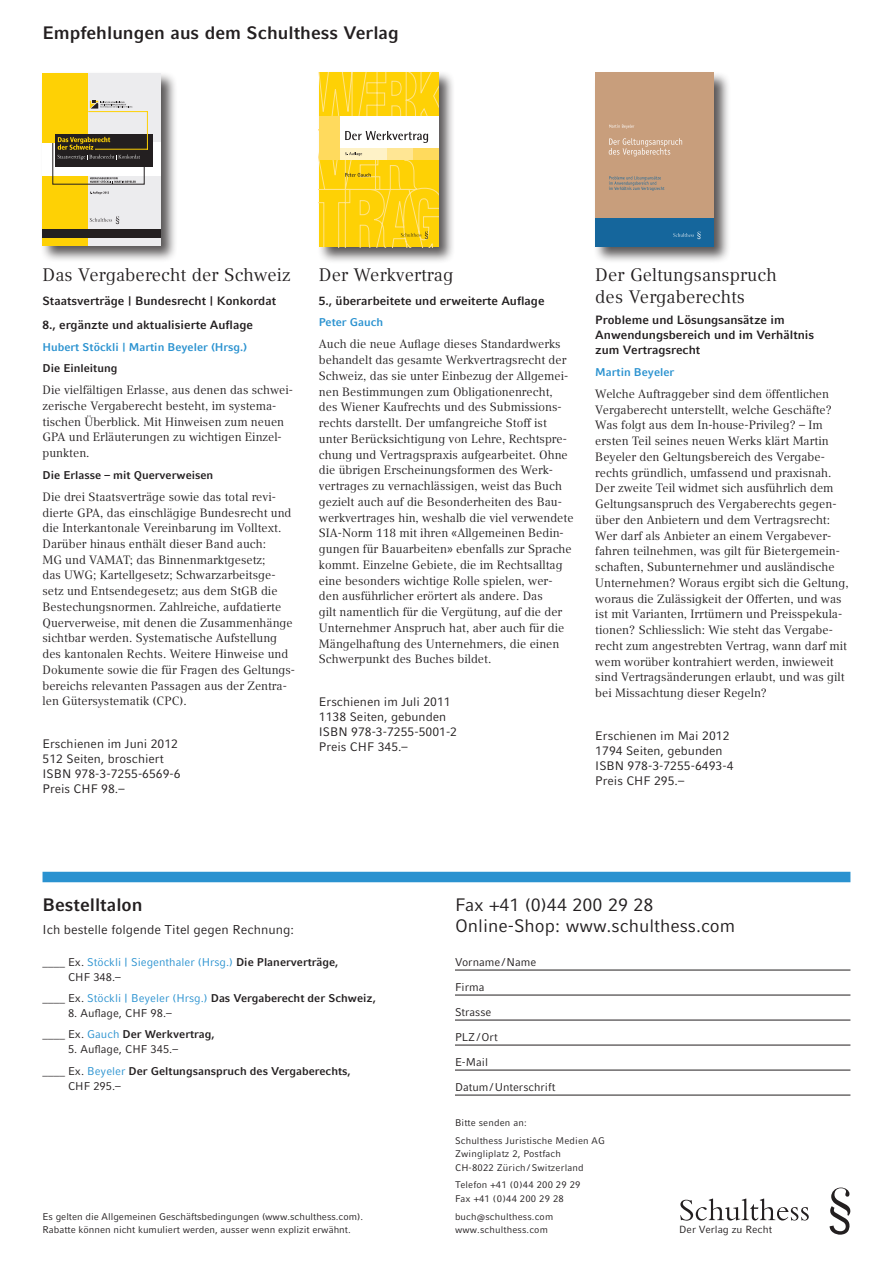
<style>
.page{position:relative;width:893px;height:1263px;background:#fff}
.page>*{position:absolute;margin:0;border:0;box-sizing:border-box;transform-origin:0 0}
.t1{font:18px/22.5px "Compatil Text LT";color:#231f20}
.t2{font:18px/21.1px "Compatil Fact LT";color:#231f20}
.t3{font:700 18px "Compatil Fact LT";color:#231f20}
.t4{font:12.75px "Compatil Fact LT";color:#231f20}
.t5{font:12.3px/15px "Compatil Fact LT";color:#231f20}
.t6{font:12px/15.8px "Compatil Text LT";color:#231f20}
.t7{font:700 12px/15px "Compatil Fact LT";color:#231f20}
.t8{font:700 11.25px/21.3px "Compatil Fact LT";color:#231f20}
.t9{font:11.25px/21.3px "Compatil Fact LT";color:#231f20}
.t10{font:11.25px/15px "Compatil Fact LT";color:#2a92d0}
.t11{font:700 11.25px "Compatil Fact LT";color:#2a92d0}
.t12{font:10.35px "Compatil Fact LT";color:#231f20}
.t13{font:9.75px/13.5px "Compatil Fact LT";color:#231f20}
.t14{font:9.6px/13.5px "Compatil Fact LT";letter-spacing:.015em;color:#231f20}
.s1{color:#231f20}
.s2{font-weight:700;color:#231f20}
.s3{font-weight:400}
.s4{font-weight:400;color:#2a92d0}
.s5{color:#2a92d0}
.s6{font-weight:700}
</style>
<div class="page">
<svg style="left:680px;top:1198px;width:129px;height:23px"></svg>
<svg style="left:830px;top:1187px;width:20px;height:48px"></svg>
<div style="left:41px;top:71px;width:137px;height:191px;background:#231f20;opacity:.75"></div>
<div style="left:43px;top:73px;width:45px;height:172px;background:#fed105"></div>
<div style="left:88px;top:73px;width:73px;height:172px;background:#ececee"></div>
<div style="left:43px;top:229px;width:118px;height:9px;background:#231f20"></div>
<div style="left:43px;top:142px;width:118px;height:34px;background:#fff"></div>
<div style="left:55px;top:135px;width:97px;height:32px;background:#231f20"></div>
<div style="left:53px;top:141px;width:91px;height:43px;border:1px solid #231f20"></div>
<div style="left:43px;top:125px;width:12px;height:17px;background:#fed105"></div>
<div style="left:55px;top:135px;width:61px;height:20px;background:#231f20"></div>
<svg style="left:90px;top:216px;width:29px;height:8px"></svg>
<svg style="left:90px;top:100px;width:42px;height:9px"></svg>
<hr style="left:95px;top:149px;width:53px;height:1px;background:#fed105">
<hr style="left:88px;top:111px;width:60px;height:1px;background:#fed105">
<hr style="left:147px;top:111px;width:1px;height:38px;background:#fed105">
<svg style="left:58px;top:137px;width:82px;height:23px"></svg>
<svg style="left:90px;top:177px;width:46px;height:6px"></svg>
<svg style="left:90px;top:191px;width:19px;height:3px"></svg>
<div style="left:593px;top:71px;width:138px;height:193px;background:#231f20;opacity:.75"></div>
<div style="left:595px;top:73px;width:119px;height:146px;background:#c89e7c"></div>
<div style="left:595px;top:219px;width:119px;height:28px;background:#15669c"></div>
<svg style="left:673px;top:231px;width:28px;height:8px"></svg>
<svg style="left:609px;top:124px;width:25px;height:5px"></svg>
<svg style="left:609px;top:138px;width:73px;height:18px"></svg>
<svg style="left:609px;top:176px;width:55px;height:15px"></svg>
<div style="left:317px;top:70px;width:138px;height:194px;background:#231f20;opacity:.75"></div>
<svg style="left:319px;top:72px;width:119px;height:175px;background:#fad73f"></svg>
<hr style="left:455px;top:970px;width:395px;height:1px;background:#231f20">
<hr style="left:455px;top:995px;width:395px;height:1px;background:#231f20">
<hr style="left:455px;top:1020px;width:395px;height:1px;background:#231f20">
<hr style="left:455px;top:1045px;width:395px;height:1px;background:#231f20">
<hr style="left:455px;top:1070px;width:395px;height:1px;background:#231f20">
<hr style="left:455px;top:1095px;width:395px;height:1px;background:#231f20">
<div style="left:43px;top:872px;width:807px;height:10px;background:#2a92d0"></div>
<h1 class="t3" style="left:43px;top:22px;width:358px">Empfehlungen aus dem Schulthess Verlag</h1>
<h1 class="t1" style="left:43px;top:263px;width:249px">Das Vergaberecht der Schweiz</h1>
<p class="t7" style="left:43px;top:289px;width:235px;line-height:24.3px">Staatsverträge | Bundesrecht | Konkordat<br>8., ergänzte und aktualisierte Auflage</p>
<p class="t11" style="left:43px;top:340px;width:206px">Hubert Stöckli | Martin Beyeler (Hrsg.)</p>
<p class="t8" style="left:43px;top:357px;width:76px">Die Einleitung</p>
<p class="t6" style="left:43px;top:382px;width:252px">Die vielfältigen Erlasse, aus denen das schwei&shy;zerische Vergaberecht besteht, im systema&shy;tischen Überblick. Mit Hinweisen zum neuen GPA und Erläuterungen zu wichtigen Einzel&shy;punkten.</p>
<p class="t8" style="left:43px;top:464px;width:172px">Die Erlasse – mit Querverweisen</p>
<p class="t6" style="left:43px;top:489px;width:254px">Die drei Staatsverträge sowie das total revi&shy;dierte GPA, das einschlägige Bundesrecht und die Interkantonale Vereinbarung im Volltext.<br>Darüber hinaus enthält dieser Band auch:<br>MG und VAMAT; das Binnenmarktgesetz;<br>das UWG; Kartellgesetz; Schwarzarbeitsge&shy;setz und Entsendegesetz; aus dem StGB die Bestechungsnormen. Zahlreiche, aufdatierte Querverweise, mit denen die Zusammenhänge sichtbar werden. Systematische Aufstellung des kantonalen Rechts. Weitere Hinweise und Dokumente sowie die für Fragen des Geltungs&shy;bereichs relevanten Passagen aus der Zentra&shy;len Gütersystematik (CPC).</p>
<p class="t5" style="left:43px;top:736px;width:140px">Erschienen im Juni 2012<br>512 Seiten, broschiert<br>ISBN 978-3-7255-6569-6<br>Preis CHF 98.–</p>
<h1 class="t1" style="left:319px;top:263px;width:136px">Der Werkvertrag</h1>
<p class="t7" style="left:319px;top:293px;width:227px">5., überarbeitete und erweiterte Auflage</p>
<p class="t11" style="left:319px;top:316px;width:66px">Peter Gauch</p>
<p class="t6" style="left:319px;top:336px;width:256px">Auch die neue Auflage dieses Standardwerks behandelt das gesamte Werkvertragsrecht der Schweiz, das sie unter Einbezug der Allgemei&shy;nen Bestimmungen zum Obligationenrecht, des Wiener Kaufrechts und des Submissions&shy;rechts darstellt. Der umfangreiche Stoff ist unter Berücksichtigung von Lehre, Rechtspre&shy;chung und Vertragspraxis aufgearbeitet. Ohne die übrigen Erscheinungsformen des Werk&shy;vertrages zu vernachlässigen, weist das Buch gezielt auch auf die Besonderheiten des Bau&shy;werkvertrages hin, weshalb die viel verwendete SIA-Norm 118 mit ihren «Allgemeinen Bedin&shy;gungen für Bauarbeiten» ebenfalls zur Sprache kommt. Einzelne Gebiete, die im Rechtsalltag eine besonders wichtige Rolle spielen, wer&shy;den ausführlicher erörtert als andere. Das<br>gilt namentlich für die Vergütung, auf die der Unternehmer Anspruch hat, aber auch für die Mängelhaftung des Unternehmers, die einen Schwerpunkt des Buches bildet.</p>
<p class="t5" style="left:319px;top:694px;width:140px">Erschienen im Juli 2011<br>1138 Seiten, gebunden<br>ISBN 978-3-7255-5001-2<br>Preis CHF 345.–</p>
<h1 class="t1" style="left:595px;top:263px;width:183px">Der Geltungsanspruch des Vergaberechts</h1>
<p class="t7" style="left:595px;top:313px;width:220px">Probleme und Lösungsansätze im<br>Anwendungsbereich und im Verhältnis zum Vertragsrecht</p>
<p class="t11" style="left:595px;top:365px;width:81px">Martin Beyeler</p>
<p class="t6" style="left:595px;top:386px;width:255px">Welche Auftraggeber sind dem öffentlichen Vergaberecht unterstellt, welche Geschäfte?<br>Was folgt aus dem In-house-Privileg? – Im ersten Teil seines neuen Werks klärt Martin Beyeler den Geltungsbereich des Vergabe&shy;rechts gründlich, umfassend und praxisnah.<br>Der zweite Teil widmet sich ausführlich dem Geltungsanspruch des Vergaberechts gegen&shy;über den Anbietern und dem Vertragsrecht:<br>Wer darf als Anbieter an einem Vergabever&shy;fahren teilnehmen, was gilt für Bietergemein&shy;schaften, Subunternehmer und ausländische Unternehmen? Woraus ergibt sich die Geltung, woraus die Zulässigkeit der Offerten, und was ist mit Varianten, Irrtümern und Preisspekula&shy;tionen? Schliesslich: Wie steht das Vergabe&shy;recht zum angestrebten Vertrag, wann darf mit wem worüber kontrahiert werden, inwieweit sind Vertragsänderungen erlaubt, und was gilt bei Missachtung dieser Regeln?</p>
<p class="t5" style="left:595px;top:728px;width:140px">Erschienen im Mai 2012<br>1794 Seiten, gebunden<br>ISBN 978-3-7255-6493-4<br>Preis CHF 295.–</p>
<h1 class="t3" style="left:43px;top:894px;width:102px">Bestelltalon</h1>
<p class="t4" style="left:43px;top:922px;width:253px">Ich bestelle folgende Titel gegen Rechnung:</p>
<p class="t10" style="left:68px;top:954px;width:272px;text-indent:-26px"><span class="s1">____ Ex.</span> Stöckli | Siegenthaler (Hrsg.) <span class="s2">Die Planerverträge,<br></span><span class="s1">CHF 348.–</span></p>
<p class="t8" style="left:43px;top:987px;width:335px"><span class="s3">____ Ex.</span> <span class="s4">Stöckli | Beyeler (Hrsg.)</span> Das Vergaberecht der Schweiz,</p>
<p class="t9" style="left:43px;top:1002px;width:173px;text-indent:26px">8. Auflage, CHF 98.–<br>____ Ex. <span class="s5">Gauch</span> <span class="s6">Der Werkvertrag,</span></p>
<p class="t8" style="left:43px;top:1039px;width:310px;text-indent:26px"><span class="s3">5. Auflage, CHF 345.–<br>____ Ex.</span> <span class="s4">Beyeler</span> Der Geltungsanspruch des Vergaberechts,</p>
<p class="t9" style="left:68px;top:1075px;width:54px">CHF 295.–</p>
<p class="t13" style="left:43px;top:1209px;width:322px">Es gelten die Allgemeinen Geschäftsbedingungen (www.schulthess.com).<br>Rabatte können nicht kumuliert werden, ausser wenn explizit erwähnt.</p>
<h1 class="t2" style="left:455px;top:894px;width:282px">Fax +41 (0)44 200 29 28<br>Online-Shop: www.schulthess.com</h1>
<p class="t9" style="left:455px;top:951px;width:83px">Vorname/Name</p>
<p class="t9" style="left:455px;top:976px;width:31px">Firma</p>
<p class="t9" style="left:455px;top:1001px;width:38px">Strasse</p>
<p class="t9" style="left:455px;top:1026px;width:44px">PLZ/Ort</p>
<p class="t9" style="left:455px;top:1051px;width:35px">E-Mail</p>
<p class="t9" style="left:455px;top:1076px;width:102px">Datum/Unterschrift</p>
<p class="t14" style="left:455px;top:1114px;width:151px;line-height:17.7px">Bitte senden an:<br>Schulthess Juristische Medien AG</p>
<p class="t14" style="left:455px;top:1147px;width:130px">Zwingliplatz 2, Postfach<br>CH-8022 Zürich / Switzerland</p>
<p class="t14" style="left:455px;top:1178px;width:127px">Telefon +41 (0)44 200 29 29<br>Fax +41 (0)44 200 29 28</p>
<p class="t14" style="left:455px;top:1209px;width:100px">buch@schulthess.com www.schulthess.com</p>
<p class="t12" style="left:679px;top:1223px;width:94px">Der Verlag zu Recht</p>
</div>
